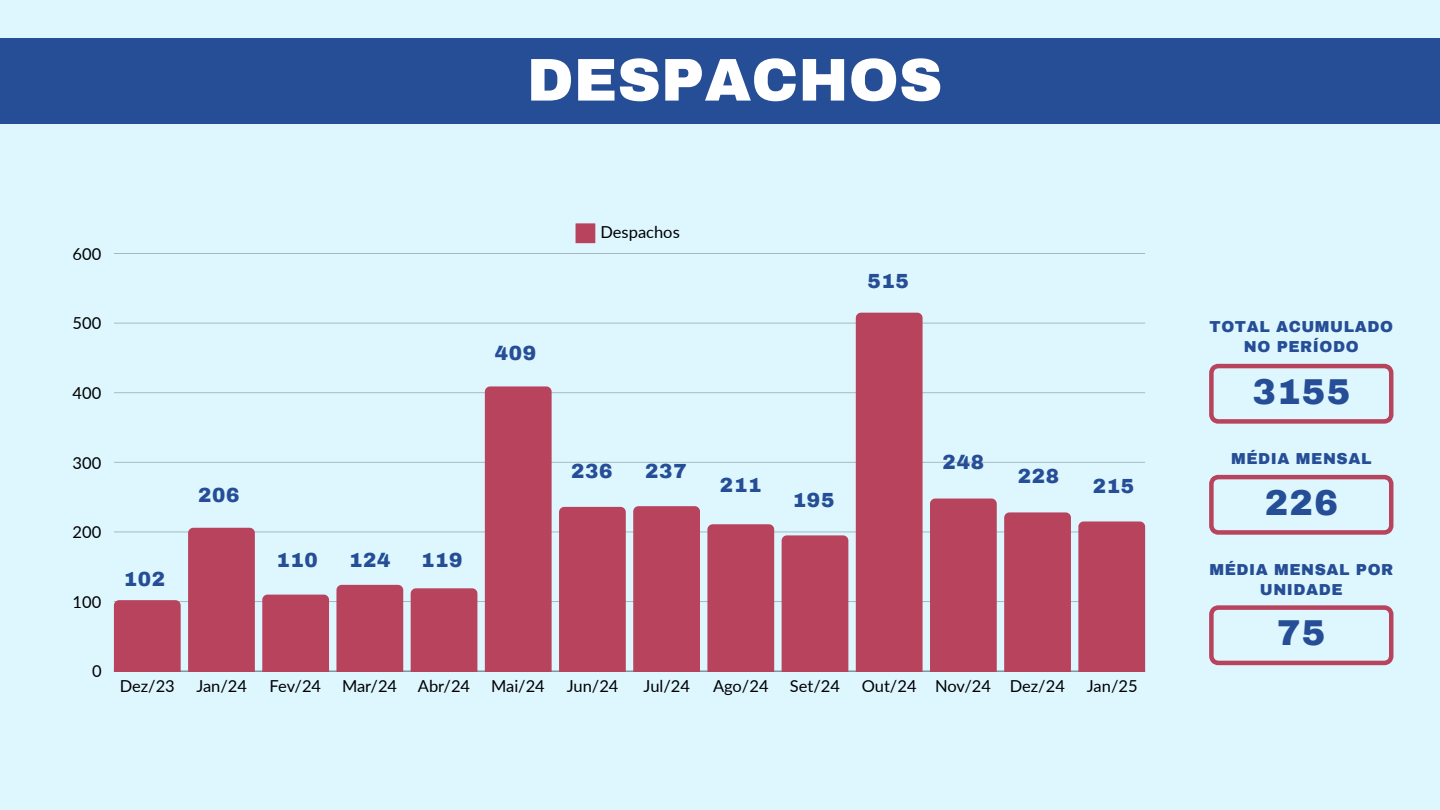
<style>
.page{position:relative;width:1440px;height:810px;background:#def7ff}
.page>*{position:absolute;margin:0;border:0;box-sizing:border-box;transform-origin:0 0}
.t1{font:900 60.4px "Archivo";color:#fff}
.t2{font:900 35.2px "Archivo";letter-spacing:.035em;color:#264e96}
.t3{font:900 20px "Archivo";letter-spacing:.035em;color:#264e96}
.t4{font:16.5px "Lato";color:#000}
.t5{font:900 15.6px/19.6px "Archivo";letter-spacing:.035em;color:#264e96;text-align:center}
</style>
<div class="page">
<div style="left:0;top:38px;width:1440px;height:86px;background:#264e96"></div>
<svg style="left:576px;top:223px;width:19px;height:20px"></svg>
<hr style="left:114px;top:671px;width:1031px;height:1px;background:#000;opacity:.6">
<hr style="left:114px;top:601px;width:1031px;height:1px;background:#000;opacity:.25">
<hr style="left:114px;top:532px;width:1031px;height:1px;background:#c6dce4">
<hr style="left:114px;top:462px;width:1031px;height:1px;background:#b0c4cb">
<hr style="left:114px;top:392px;width:1031px;height:1px;background:#b2c6cd">
<hr style="left:114px;top:323px;width:1031px;height:1px;background:#bcd2d9">
<hr style="left:114px;top:253px;width:1031px;height:1px;background:#a7b9c0">
<div style="left:114px;top:600px;width:67px;height:71px;background:#b7435d"></div>
<div style="left:188px;top:528px;width:67px;height:143px;background:#b7435d"></div>
<div style="left:262px;top:595px;width:67px;height:76px;background:#b7435d"></div>
<div style="left:336px;top:585px;width:67px;height:86px;background:#b7435d"></div>
<div style="left:411px;top:588px;width:66px;height:83px;background:#b7435d"></div>
<div style="left:485px;top:386px;width:67px;height:285px;background:#b7435d"></div>
<div style="left:559px;top:507px;width:67px;height:164px;background:#b7435d"></div>
<div style="left:633px;top:506px;width:67px;height:165px;background:#b7435d"></div>
<div style="left:707px;top:524px;width:67px;height:147px;background:#b7435d"></div>
<div style="left:782px;top:535px;width:66px;height:136px;background:#b7435d"></div>
<div style="left:856px;top:313px;width:67px;height:358px;background:#b7435d"></div>
<div style="left:930px;top:499px;width:67px;height:172px;background:#b7435d"></div>
<div style="left:1004px;top:512px;width:67px;height:159px;background:#b7435d"></div>
<div style="left:1078px;top:521px;width:67px;height:150px;background:#b7435d"></div>
<svg style="left:1209px;top:364px;width:184px;height:60px"></svg>
<svg style="left:1209px;top:475px;width:184px;height:60px"></svg>
<svg style="left:1209px;top:605px;width:184px;height:60px"></svg>
<h1 class="t1" style="left:527px;top:48px;width:417px">DESPACHOS</h1>
<p class="t4" style="left:73px;top:243px;width:30px">600</p>
<p class="t4" style="left:73px;top:313px;width:30px">500</p>
<p class="t4" style="left:73px;top:383px;width:30px">400</p>
<p class="t4" style="left:73px;top:452px;width:30px">300</p>
<p class="t4" style="left:73px;top:522px;width:30px">200</p>
<p class="t4" style="left:73px;top:591px;width:30px">100</p>
<p class="t3" style="left:124px;top:569px;width:43px">102</p>
<p class="t3" style="left:198px;top:484px;width:43px">206</p>
<p class="t3" style="left:495px;top:343px;width:43px">409</p>
<p class="t4" style="left:600px;top:222px;width:81px">Despachos</p>
<p class="t3" style="left:867px;top:270px;width:43px">515</p>
<p class="t3" style="left:276px;top:550px;width:43px">110</p>
<p class="t3" style="left:349px;top:550px;width:43px">124</p>
<p class="t3" style="left:421px;top:549px;width:43px">119</p>
<p class="t3" style="left:571px;top:461px;width:43px">236</p>
<p class="t3" style="left:645px;top:461px;width:43px">237</p>
<p class="t3" style="left:720px;top:475px;width:43px">211</p>
<p class="t3" style="left:793px;top:489px;width:43px">195</p>
<p class="t3" style="left:943px;top:451px;width:43px">248</p>
<p class="t3" style="left:1018px;top:465px;width:43px">228</p>
<p class="t3" style="left:1093px;top:476px;width:43px">215</p>
<p class="t4" style="left:92px;top:661px;width:11px">0</p>
<p class="t4" style="left:120px;top:676px;width:57px">Dez/23</p>
<p class="t4" style="left:196px;top:676px;width:52px">Jan/24</p>
<p class="t4" style="left:270px;top:676px;width:53px">Fev/24</p>
<p class="t4" style="left:342px;top:676px;width:57px">Mar/24</p>
<p class="t4" style="left:418px;top:676px;width:54px">Abr/24</p>
<p class="t4" style="left:491px;top:676px;width:55px">Mai/24</p>
<p class="t4" style="left:567px;top:676px;width:53px">Jun/24</p>
<p class="t4" style="left:644px;top:676px;width:48px">Jul/24</p>
<p class="t4" style="left:713px;top:676px;width:57px">Ago/24</p>
<p class="t4" style="left:790px;top:676px;width:52px">Set/24</p>
<p class="t4" style="left:862px;top:676px;width:205px">Out/24 Nov/24 Dez/24</p>
<p class="t4" style="left:1087px;top:676px;width:52px">Jan/25</p>
<p class="t5" style="left:1210px;top:317px;width:185px">TOTAL ACUMULADO<br>NO PERÍODO</p>
<h2 class="t2" style="left:1252px;top:373px;width:99px">3155</h2>
<p class="t5" style="left:1231px;top:449px;width:142px">MÉDIA MENSAL</p>
<h2 class="t2" style="left:1265px;top:484px;width:75px">226</h2>
<p class="t5" style="left:1209px;top:560px;width:185px">MÉDIA MENSAL POR<br>UNIDADE</p>
<h2 class="t2" style="left:1277px;top:615px;width:50px">75</h2>
</div>
